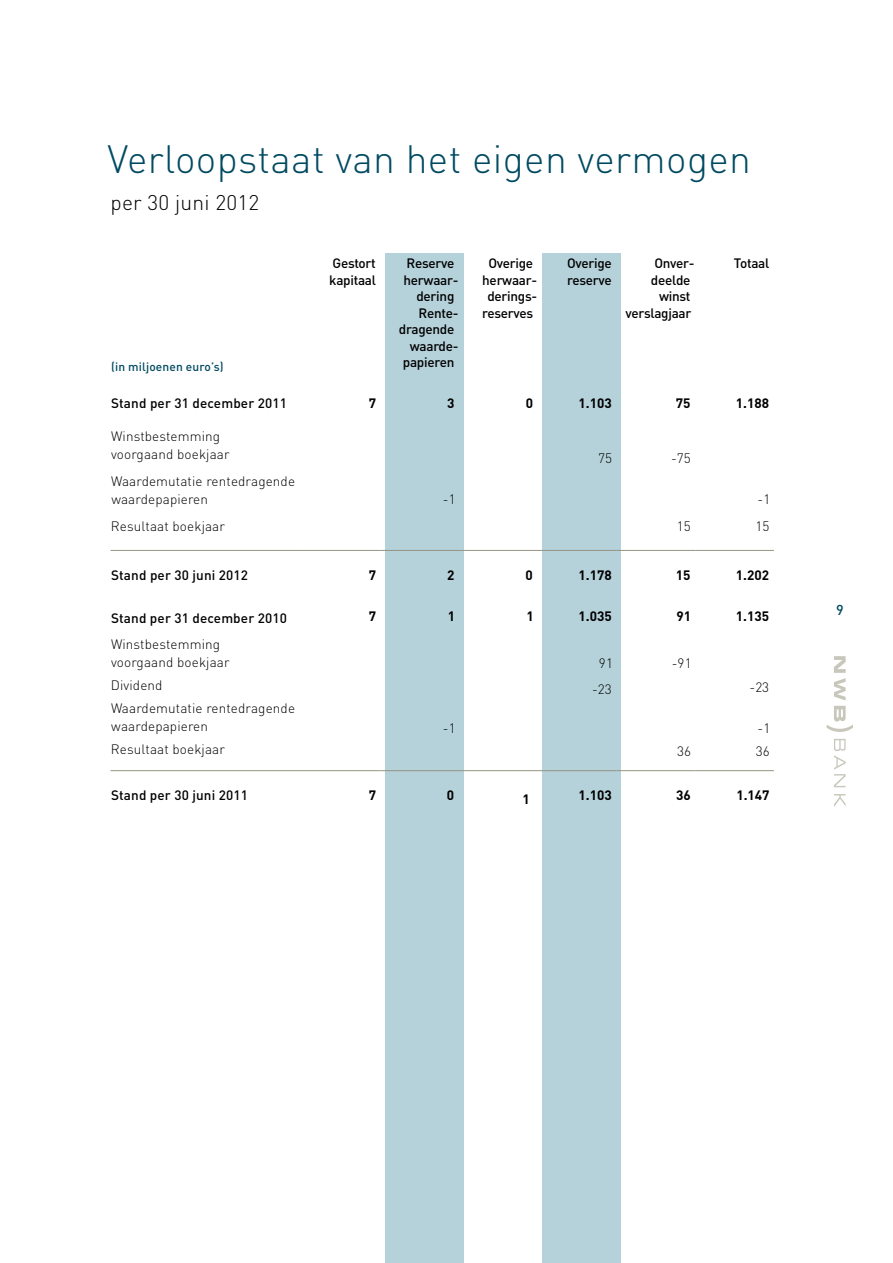
<style>
.page{position:relative;width:893px;height:1263px;background:#fff}
.page>*{position:absolute;margin:0;border:0;box-sizing:border-box;transform-origin:0 0}
.t1{font:300 39px "DINOT";letter-spacing:.01em;color:#004a61}
.t2{font:300 21px "DINOT";letter-spacing:.01em;color:#000}
.t3{font:500 14.25px "DINOT";color:#004a61}
.t4{font:300 13.5px/18px "DINOT";letter-spacing:.01em;color:#000}
.t5{font:500 13.5px/16.5px "DINOT";letter-spacing:-.02em;color:#000}
.t6{font:500 13.5px "DINOT";letter-spacing:.01em;color:#000}
.t7{font:700 13.5px "DINOT";color:#000}
.t8{font:500 12px "DINOT";letter-spacing:.01em;color:#004a61}
</style>
<div class="page">
<svg style="left:834px;top:656px;width:12px;height:44px"></svg>
<svg style="left:834px;top:739px;width:12px;height:48px"></svg>
<svg style="left:834px;top:794px;width:12px;height:13px"></svg>
<svg style="left:827px;top:706px;width:26px;height:26px"></svg>
<div style="left:542px;top:253px;width:79px;height:1010px;background:#b5d1da"></div>
<div style="left:385px;top:253px;width:78px;height:1010px;background:#b5d1da"></div>
<hr style="left:111px;top:550px;width:191px;height:1px;background:#959484">
<hr style="left:302px;top:550px;width:79px;height:1px;background:#959484">
<hr style="left:381px;top:550px;width:78px;height:1px;background:#959484">
<hr style="left:459px;top:550px;width:79px;height:1px;background:#959484">
<hr style="left:538px;top:550px;width:79px;height:1px;background:#959484">
<hr style="left:617px;top:550px;width:78px;height:1px;background:#959484">
<hr style="left:695px;top:550px;width:79px;height:1px;background:#959484">
<hr style="left:111px;top:770px;width:191px;height:1px;background:#959484">
<hr style="left:302px;top:770px;width:79px;height:1px;background:#959484">
<hr style="left:381px;top:770px;width:78px;height:1px;background:#959484">
<hr style="left:459px;top:770px;width:79px;height:1px;background:#959484">
<hr style="left:538px;top:770px;width:79px;height:1px;background:#959484">
<hr style="left:617px;top:770px;width:78px;height:1px;background:#959484">
<hr style="left:695px;top:770px;width:79px;height:1px;background:#959484">
<h1 class="t1" style="left:107px;top:132px;width:645px">Verloopstaat van het eigen vermogen</h1>
<h2 class="t2" style="left:111px;top:188px;width:150px">per 30 juni 2012</h2>
<p class="t8" style="left:111px;top:359px;width:114px">(in miljoenen euro’s)</p>
<p class="t5" style="left:329px;top:254px;width:48px">Gestort kapitaal</p>
<p class="t5" style="left:406px;top:254px;width:49px">Reserve</p>
<p class="t5" style="left:404px;top:271px;width:56px">herwaar-</p>
<p class="t5" style="left:416px;top:287px;width:39px">dering</p>
<p class="t5" style="left:418px;top:304px;width:42px">Rente-</p>
<p class="t5" style="left:399px;top:320px;width:57px">dragende</p>
<p class="t5" style="left:410px;top:337px;width:50px">waarde-</p>
<p class="t5" style="left:403px;top:353px;width:53px">papieren</p>
<p class="t5" style="left:482px;top:254px;width:57px;text-align:center">Overige herwaar&shy;derings&shy;reserves</p>
<p class="t5" style="left:567px;top:254px;width:46px">Overige reserve</p>
<p class="t5" style="left:654px;top:254px;width:42px">Onver-</p>
<p class="t5" style="left:651px;top:271px;width:41px">deelde</p>
<p class="t5" style="left:659px;top:287px;width:33px">winst</p>
<p class="t5" style="left:625px;top:304px;width:67px">verslagjaar</p>
<p class="t5" style="left:734px;top:254px;width:37px">Totaal</p>
<p class="t6" style="left:111px;top:394px;width:177px">Stand per 31 december 2011</p>
<p class="t7" style="left:369px;top:394px;width:9px">7</p>
<p class="t7" style="left:447px;top:394px;width:9px">3</p>
<p class="t7" style="left:526px;top:394px;width:9px">0</p>
<p class="t7" style="left:579px;top:394px;width:35px">1.103</p>
<p class="t7" style="left:676px;top:394px;width:16px">75</p>
<p class="t7" style="left:736px;top:394px;width:35px">1.188</p>
<p class="t4" style="left:111px;top:426px;width:120px">Winstbestemming voorgaand boekjaar</p>
<p class="t4" style="left:598px;top:448px;width:15px">75</p>
<p class="t4" style="left:671px;top:448px;width:21px">-75</p>
<p class="t4" style="left:111px;top:471px;width:186px">Waardemutatie rentedragende waardepapieren</p>
<p class="t4" style="left:443px;top:489px;width:14px">-1</p>
<p class="t4" style="left:758px;top:489px;width:14px">-1</p>
<p class="t4" style="left:111px;top:517px;width:116px">Resultaat boekjaar</p>
<p class="t4" style="left:677px;top:517px;width:15px">15</p>
<p class="t4" style="left:756px;top:517px;width:15px">15</p>
<p class="t6" style="left:111px;top:566px;width:138px">Stand per 30 juni 2012</p>
<p class="t7" style="left:369px;top:566px;width:9px">7</p>
<p class="t7" style="left:447px;top:566px;width:9px">2</p>
<p class="t7" style="left:526px;top:566px;width:9px">0</p>
<p class="t7" style="left:578px;top:566px;width:35px">1.178</p>
<p class="t7" style="left:676px;top:566px;width:16px">15</p>
<p class="t7" style="left:736px;top:566px;width:35px">1.202</p>
<p class="t6" style="left:111px;top:609px;width:177px">Stand per 31 december 2010</p>
<p class="t7" style="left:369px;top:607px;width:9px">7</p>
<p class="t7" style="left:448px;top:607px;width:9px">1</p>
<p class="t7" style="left:527px;top:607px;width:9px">1</p>
<p class="t7" style="left:579px;top:607px;width:35px">1.035</p>
<p class="t7" style="left:677px;top:607px;width:16px">91</p>
<p class="t7" style="left:736px;top:607px;width:35px">1.135</p>
<p class="t4" style="left:111px;top:635px;width:120px">Winstbestemming voorgaand boekjaar</p>
<p class="t4" style="left:599px;top:654px;width:16px">91</p>
<p class="t4" style="left:672px;top:654px;width:21px">-91</p>
<p class="t4" style="left:111px;top:676px;width:53px">Dividend</p>
<p class="t4" style="left:592px;top:680px;width:21px">-23</p>
<p class="t4" style="left:750px;top:678px;width:21px">-23</p>
<p class="t4" style="left:111px;top:699px;width:186px">Waardemutatie rentedragende waardepapieren</p>
<p class="t4" style="left:443px;top:719px;width:14px">-1</p>
<p class="t4" style="left:758px;top:719px;width:14px">-1</p>
<p class="t4" style="left:111px;top:740px;width:116px">Resultaat boekjaar</p>
<p class="t4" style="left:677px;top:742px;width:16px">36</p>
<p class="t4" style="left:756px;top:742px;width:15px">36</p>
<p class="t6" style="left:111px;top:786px;width:138px">Stand per 30 juni 2011</p>
<p class="t7" style="left:369px;top:786px;width:9px">7</p>
<p class="t7" style="left:447px;top:786px;width:9px">0</p>
<p class="t7" style="left:522px;top:790px;width:9px">1</p>
<p class="t7" style="left:578px;top:786px;width:35px">1.103</p>
<p class="t7" style="left:676px;top:786px;width:16px">36</p>
<p class="t7" style="left:736px;top:786px;width:35px">1.147</p>
<p class="t3" style="left:836px;top:600px;width:9px">9</p>
</div>
